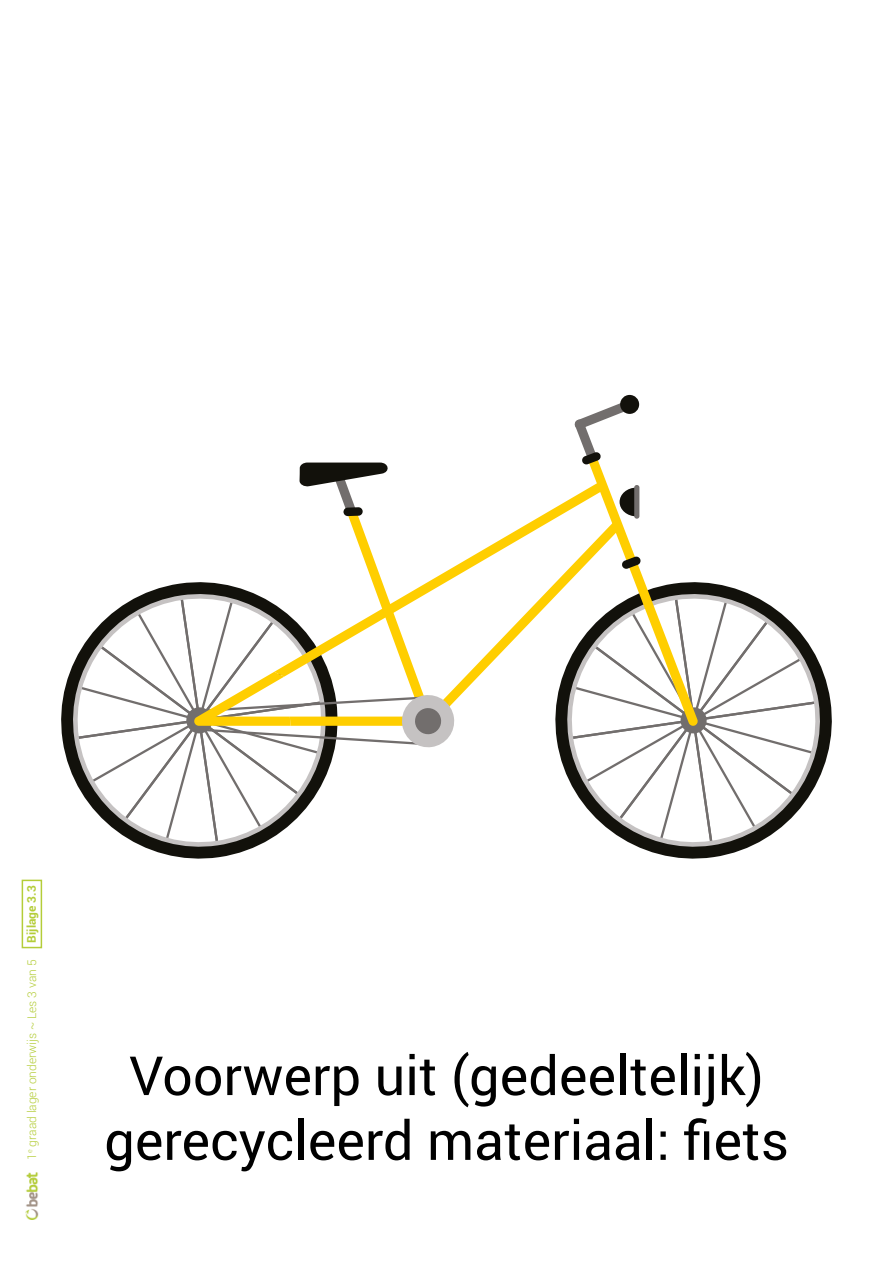
<style>
.page{position:relative;width:893px;height:1263px;background:#fff}
.page>*{position:absolute;margin:0;border:0;box-sizing:border-box;transform-origin:0 0}
.t1{font:54px/64.8px "Roboto";color:#000;text-align:center}
.t2{font:300 12px "Roboto";color:#b4cd39}
.t3{font:700 12px "Roboto";color:#b4cd39}
</style>
<div class="page">
<img style="left:26px;top:1172px;width:12px;height:47px">
<svg style="left:64px;top:656px;width:199px;height:199px"></svg>
<svg style="left:555px;top:693px;width:277px;height:166px"></svg>
<svg style="left:559px;top:656px;width:270px;height:199px"></svg>
<svg style="left:536px;top:498px;width:35px;height:21px"></svg>
<svg style="left:456px;top:519px;width:115px;height:207px"></svg>
<svg style="left:77px;top:462px;width:379px;height:381px"></svg>
<svg style="left:620px;top:395px;width:19px;height:19px"></svg>
<svg style="left:571px;top:399px;width:245px;height:444px"></svg>
<div style="left:634px;top:485px;width:5px;height:34px;background:#726e6d;border-radius:3px"></div>
<div style="left:22px;top:880px;width:20px;height:68px;border:2px solid #b4cd39"></div>
<p class="t3" style="left:23px;top:942px;width:59px;rotate:-90deg">Bijlage 3.3</p>
<p class="t2" style="left:24px;top:1160px;width:202px;rotate:-90deg">1<sup>e</sup> graad lager onderwijs ~ Les 3 van 5</p>
<p class="t1" style="left:104px;top:1041px;width:686px">Voorwerp uit (gedeeltelijk) gerecycleerd materiaal: fiets</p>
</div>
